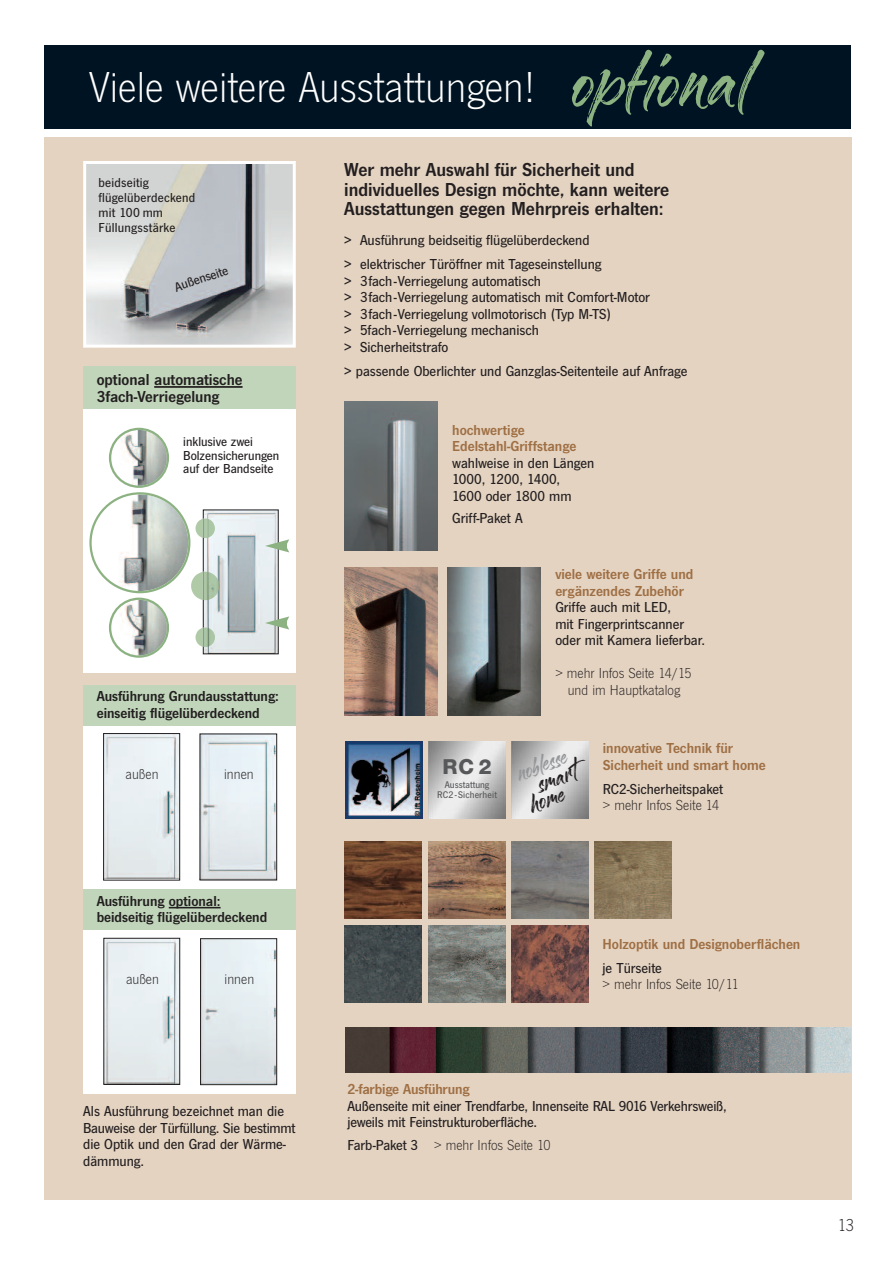
<style>
.page{position:relative;width:893px;height:1263px;background:#fff}
.page>*{position:absolute;margin:0;border:0;box-sizing:border-box;transform-origin:0 0}
.t1{font:105px "Sandbrush";letter-spacing:.01em;color:#8cb282}
.t2{font:300 45px "News Got T";color:#fff}
.t3{font:34.5px "Sandbrush";color:#231f20}
.t4{font:33px "Sandbrush";color:#939598}
.t5{font:22.2px "Nimbus San Nov T Hea";color:#57585a}
.t6{font:19.5px/19.5px "News Got T Dem";color:#231f20}
.t7{font:300 18px "News Got T";color:#231f20}
.t8{font:16.5px/16.5px "News Got T Dem";color:#231f20}
.t9{font:500 15px/16.5px "News Got T";color:#231f20}
.t10{font:15px/16.5px "News Got T Dem";color:#9f6f44}
.t11{font:300 15px/16.5px "News Got T";color:#231f20;text-align:center}
.t12{font:15px/16.5px "News Got T Dem";color:#231f20}
.t13{font:500 13.5px/13.5px "News Got T";color:#231f20}
.t14{font:500 13.5px/15px "News Got T";letter-spacing:.02em;color:#231f20}
.t15{font:500 10.05px/10.1px "News Got T";letter-spacing:.01em;color:#57585a;text-align:center}
.s1{font-weight:500}
</style>
<div class="page">
<div style="left:44px;top:137px;width:807px;height:1063px;background:#e4d3c1"></div>
<div style="left:44px;top:45px;width:807px;height:84px;background:#001322"></div>
<img style="left:345px;top:842px;width:77px;height:76px">
<img style="left:428px;top:842px;width:77px;height:76px">
<img style="left:511px;top:842px;width:77px;height:76px">
<img style="left:345px;top:926px;width:77px;height:76px">
<img style="left:428px;top:925px;width:77px;height:77px">
<img style="left:511px;top:925px;width:77px;height:77px">
<img style="left:594px;top:842px;width:77px;height:76px">
<img style="left:345px;top:567px;width:93px;height:149px">
<img style="left:447px;top:567px;width:93px;height:149px">
<img style="left:87px;top:165px;width:205px;height:179px">
<div style="left:83px;top:161px;width:213px;height:187px;border:3px solid #fff"></div>
<img style="left:346px;top:741px;width:77px;height:77px">
<img style="left:429px;top:741px;width:77px;height:77px">
<img style="left:512px;top:741px;width:77px;height:77px">
<div style="left:83px;top:367px;width:213px;height:306px;background:#fff"></div>
<div style="left:83px;top:367px;width:213px;height:42px;background:#c0d5ba"></div>
<hr style="left:154px;top:386px;width:89px;height:2px;background:#231f20">
<img style="left:345px;top:401px;width:93px;height:149px">
<div style="left:83px;top:718px;width:213px;height:376px;background:#fff"></div>
<img style="left:205px;top:511px;width:72px;height:141px">
<div style="left:203px;top:509px;width:76px;height:145px;border:1px solid #231f20"></div>
<img style="left:204px;top:518px;width:11px;height:20px">
<img style="left:204px;top:628px;width:11px;height:19px">
<svg style="left:89px;top:428px;width:115px;height:230px"></svg>
<img style="left:204px;top:572px;width:15px;height:28px">
<svg style="left:265px;top:539px;width:24px;height:13px"></svg>
<svg style="left:265px;top:616px;width:24px;height:13px"></svg>
<img style="left:105px;top:940px;width:73px;height:143px">
<div style="left:103px;top:938px;width:77px;height:147px;border:1px solid #231f20"></div>
<img style="left:202px;top:940px;width:73px;height:143px">
<div style="left:200px;top:938px;width:77px;height:147px;border:1px solid #231f20"></div>
<img style="left:105px;top:735px;width:73px;height:143px">
<div style="left:103px;top:733px;width:77px;height:147px;border:1px solid #231f20"></div>
<img style="left:202px;top:735px;width:73px;height:143px">
<div style="left:200px;top:733px;width:77px;height:147px;border:1px solid #231f20"></div>
<div style="left:83px;top:685px;width:213px;height:40px;background:#c0d5ba"></div>
<div style="left:83px;top:890px;width:213px;height:40px;background:#c0d5ba"></div>
<hr style="left:169px;top:907px;width:52px;height:1px;background:#231f20">
<img style="left:345px;top:1028px;width:505px;height:44px">
<h2 class="t2" style="left:89px;top:60px;width:448px">Viele weitere Ausstattungen!</h2>
<h1 class="t1" style="left:571px;top:5px;width:179px">opl-ional</h1>
<p class="t14" style="left:99px;top:175px;width:98px">beidseitig flügelüberdeckend mit 100 mm<br>Füllungsstärke</p>
<p class="t13" style="left:173px;top:281px;width:57px;rotate:-19deg">Außenseite</p>
<p class="t8" style="left:97px;top:371px;width:147px">optional automatische<br>3fach-Verriegelung</p>
<p class="t13" style="left:183px;top:435px;width:98px">inklusive zwei<br>Bolzensicherungen auf der Bandseite</p>
<p class="t12" style="left:97px;top:688px;width:184px">Ausführung Grundausstattung: einseitig flügelüberdeckend</p>
<p class="t11" style="left:126px;top:765px;width:34px">außen</p>
<p class="t11" style="left:224px;top:765px;width:31px">innen</p>
<p class="t12" style="left:97px;top:892px;width:172px">Ausführung optional: beidseitig flügelüberdeckend</p>
<p class="t11" style="left:126px;top:970px;width:34px">außen</p>
<p class="t11" style="left:225px;top:970px;width:31px">innen</p>
<p class="t9" style="left:83px;top:1103px;width:214px">Als Ausführung bezeichnet man die<br>Bauweise der Türfüllung. Sie bestimmt die Optik und den Grad der Wärme&shy;dämmung.</p>
<h3 class="t6" style="left:344px;top:160px;width:327px">Wer mehr Auswahl für Sicherheit und individuelles Design möchte, kann weitere<br>Ausstattungen gegen Mehrpreis erhalten:</h3>
<p class="t9" style="left:344px;top:228px;width:259px;line-height:24px">&gt; Ausführung beidseitig flügelüberdeckend<br>&gt; elektrischer Türöffner mit Tageseinstellung</p>
<p class="t9" style="left:344px;top:272px;width:307px">&gt; 3fach-Verriegelung automatisch<br>&gt; 3fach-Verriegelung automatisch mit Comfort-Motor &gt; 3fach-Verriegelung vollmotorisch (Typ M-TS)<br>&gt; 5fach-Verriegelung mechanisch<br>&gt; Sicherheitstrafo</p>
<p class="t9" style="left:344px;top:362px;width:345px">&gt; passende Oberlichter und Ganzglas-Seitenteile auf Anfrage</p>
<p class="t10" style="left:452px;top:421px;width:126px">hochwertige<br>Edelstahl-Griffstange</p>
<p class="t9" style="left:452px;top:454px;width:143px">wahlweise in den Längen<br>1000, 1200, 1400,<br>1600 oder 1800 mm</p>
<p class="t9" style="left:452px;top:510px;width:72px">Griff-Paket A</p>
<h3 class="t5" style="left:442px;top:753px;width:51px">RC2</h3>
<p class="t15" style="left:437px;top:779px;width:61px">Ausstattung<br>RC2-Sicherheit</p>
<p class="t10" style="left:555px;top:566px;width:140px">viele weitere Griffe und ergänzendes Zubehör</p>
<p class="t9" style="left:555px;top:599px;width:151px">Griffe auch mit LED,<br>mit Fingerprintscanner oder mit Kamera lieferbar.</p>
<p class="t11" style="left:555px;top:665px;width:138px">&gt; mehr Infos Seite 14/15 und im Hauptkatalog</p>
<h3 class="t4" style="left:509px;top:750px;width:54px;rotate:-20deg">noblesse</h3>
<h3 class="t3" style="left:529px;top:761px;width:42px;rotate:-20deg">smart</h3>
<h3 class="t3" style="left:521px;top:781px;width:38px;rotate:-20deg">home</h3>
<p class="t10" style="left:603px;top:740px;width:165px">innovative Technik für<br>Sicherheit und smart home</p>
<p class="t9" style="left:603px;top:780px;width:122px">RC2-Sicherheitspaket</p>
<p class="t11" style="left:603px;top:797px;width:118px">&gt; mehr Infos Seite 14</p>
<p class="t10" style="left:602px;top:935px;width:199px">Holzoptik und Designoberflächen</p>
<p class="t9" style="left:602px;top:959px;width:61px">je Türseite</p>
<p class="t11" style="left:602px;top:976px;width:138px">&gt; mehr Infos Seite 10/11</p>
<p class="t10" style="left:347px;top:1081px;width:124px">2-farbige Ausführung</p>
<p class="t9" style="left:347px;top:1097px;width:381px">Außenseite mit einer Trendfarbe, Innenseite RAL 9016 Verkehrsweiß, jeweils mit Feinstrukturoberfläche.</p>
<p class="t11" style="left:347px;top:1136px;width:205px"><span class="s1">Farb-Paket 3</span> &gt; mehr Infos Seite 10</p>
<p class="t7" style="left:838px;top:1214px;width:18px">13</p>
</div>
